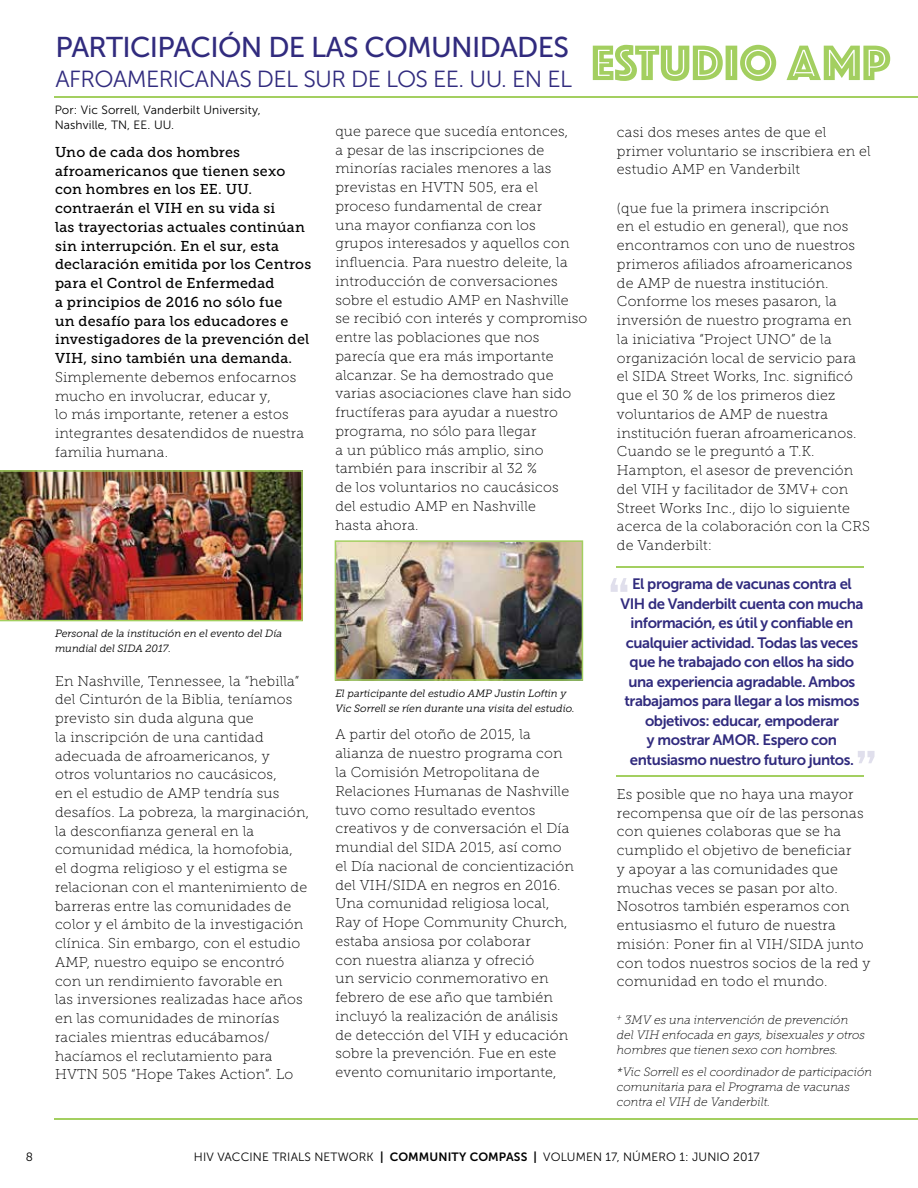
<style>
.page{position:relative;width:918px;height:1188px;background:#fff}
.page>*{position:absolute;margin:0;border:0;box-sizing:border-box;transform-origin:0 0}
.t1{font:51.6px "Phosphate Pro Inline";color:#a3cf60}
.t2{font:28.5px "Museo Sans 500";letter-spacing:-.025em;color:#312b7e}
.t3{font:23.25px "Museo Sans 300";letter-spacing:-.025em;color:#312b7e}
.t4{font:15px/19.5px "Museo Sans 700";letter-spacing:-.03em;color:#312b7e;text-align:center}
.t5{font:14.25px/18.8px "Museo Slab 100";letter-spacing:.015em;color:#000}
.t6{font:14.25px/18.8px "Museo Slab 500";letter-spacing:.015em;color:#000}
.t7{font:italic 12px/15px "Museo Slab 100";color:#000}
.t8{font:12px/15px "Museo Sans 300";letter-spacing:.01em;color:#000}
.t9{font:italic 10.5px/15px "Museo Slab 300";color:#000}
.s1{font-family:"Museo Sans 700"}
</style>
<div class="page">
<hr style="left:55px;top:1119px;width:863px;height:1px;background:#a3cf60">
<hr style="left:617px;top:566px;width:247px;height:2px;background:#a3cf60">
<hr style="left:617px;top:775px;width:247px;height:1px;background:#a3cf60">
<svg style="left:611px;top:578px;width:16px;height:14px"></svg>
<svg style="left:858px;top:751px;width:17px;height:12px"></svg>
<img style="left:0;top:470px;width:303px;height:151px">
<img style="left:338px;top:543px;width:242px;height:135px">
<div style="left:335px;top:540px;width:248px;height:141px;border:2px solid #a3cf60"></div>
<hr style="left:54px;top:97px;width:864px;height:1px;background:#a3cf60">
<h2 class="t2" style="left:56px;top:31px;width:515px">PARTICIPACIÓN DE LAS COMUNIDADES</h2>
<h3 class="t3" style="left:56px;top:66px;width:518px">AFROAMERICANAS DEL SUR DE LOS EE. UU. EN EL</h3>
<p class="t8" style="left:55px;top:102px;width:208px">Por: Vic Sorrell, Vanderbilt University,<br>Nashville, TN, EE. UU.</p>
<h1 class="t1" style="left:591px;top:26px;width:302px">ESTUDIO AMP</h1>
<p class="t5" style="left:335px;top:122px;width:253px">que parece que sucedía entonces,<br>a pesar de las inscripciones de minorías raciales menores a las previstas en HVTN 505, era el proceso fundamental de crear<br>una mayor confianza con los grupos interesados y aquellos con influencia. Para nuestro deleite, la introducción de conversaciones sobre el estudio AMP en Nashville<br>se recibió con interés y compromiso entre las poblaciones que nos parecía que era más importante alcanzar. Se ha demostrado que varias asociaciones clave han sido fructíferas para ayudar a nuestro programa, no sólo para llegar<br>a un público más amplio, sino también para inscribir al 32 %<br>de los voluntarios no caucásicos<br>del estudio AMP en Nashville<br>hasta ahora.</p>
<p class="t5" style="left:617px;top:123px;width:255px">casi dos meses antes de que el primer voluntario se inscribiera en el estudio AMP en Vanderbilt</p>
<p class="t5" style="left:617px;top:198px;width:254px">(que fue la primera inscripción<br>en el estudio en general), que nos encontramos con uno de nuestros primeros afiliados afroamericanos de AMP de nuestra institución.<br>Conforme los meses pasaron, la inversión de nuestro programa en<br>la iniciativa “Project UNO” de la organización local de servicio para el SIDA Street Works, Inc. significó que el 30 % de los primeros diez voluntarios de AMP de nuestra institución fueran afroamericanos.<br>Cuando se le preguntó a T.K.<br>Hampton, el asesor de prevención del VIH y facilitador de 3MV+ con<br>Street Works Inc., dijo lo siguiente acerca de la colaboración con la CRS de Vanderbilt:</p>
<p class="t6" style="left:55px;top:143px;width:258px">Uno de cada dos hombres afroamericanos que tienen sexo con hombres en los EE. UU. contraerán el VIH en su vida si<br>las trayectorias actuales continúan sin interrupción. En el sur, esta declaración emitida por los Centros para el Control de Enfermedad<br>a principios de 2016 no sólo fue<br>un desafío para los educadores e investigadores de la prevención del<br>VIH, sino también una demanda.</p>
<p class="t5" style="left:55px;top:368px;width:251px">Simplemente debemos enfocarnos mucho en involucrar, educar y,<br>lo más importante, retener a estos integrantes desatendidos de nuestra familia humana.</p>
<p class="t9" style="left:55px;top:626px;width:229px">Personal de la institución en el evento del Día mundial del SIDA 2017.</p>
<p class="t5" style="left:55px;top:671px;width:256px">En Nashville, Tennessee, la “hebilla” del Cinturón de la Biblia, teníamos previsto sin duda alguna que<br>la inscripción de una cantidad adecuada de afroamericanos, y<br>otros voluntarios no caucásicos,<br>en el estudio de AMP tendría sus desafíos. La pobreza, la marginación, la desconfianza general en la comunidad médica, la homofobia,<br>el dogma religioso y el estigma se relacionan con el mantenimiento de barreras entre las comunidades de color y el ámbito de la investigación clínica. Sin embargo, con el estudio AMP, nuestro equipo se encontró con un rendimiento favorable en<br>las inversiones realizadas hace años en las comunidades de minorías raciales mientras educábamos/ hacíamos el reclutamiento para HVTN 505 “Hope Takes Action”. Lo</p>
<p class="t9" style="left:335px;top:686px;width:241px">El participante del estudio AMP Justin Loftin y<br>Vic Sorrell se ríen durante una visita del estudio.</p>
<p class="t5" style="left:335px;top:725px;width:240px">A partir del otoño de 2015, la alianza de nuestro programa con la Comisión Metropolitana de<br>Relaciones Humanas de Nashville tuvo como resultado eventos creativos y de conversación el Día mundial del SIDA 2015, así como el Día nacional de concientización del VIH/SIDA en negros en 2016.<br>Una comunidad religiosa local,<br>Ray of Hope Community Church, estaba ansiosa por colaborar<br>con nuestra alianza y ofreció<br>un servicio conmemorativo en febrero de ese año que también incluyó la realización de análisis de detección del VIH y educación sobre la prevención. Fue en este evento comunitario importante,</p>
<p class="t4" style="left:620px;top:574px;width:245px">El programa de vacunas contra el VIH de Vanderbilt cuenta con mucha información, es útil y confiable en cualquier actividad. Todas las veces que he trabajado con ellos ha sido una experiencia agradable. Ambos trabajamos para llegar a los mismos objetivos: educar, empoderar<br>y mostrar AMOR. Espero con entusiasmo nuestro futuro juntos.</p>
<p class="t5" style="left:617px;top:785px;width:255px">Es posible que no haya una mayor recompensa que oír de las personas con quienes colaboras que se ha cumplido el objetivo de beneficiar<br>y apoyar a las comunidades que muchas veces se pasan por alto.<br>Nosotros también esperamos con entusiasmo el futuro de nuestra misión: Poner fin al VIH/SIDA junto con todos nuestros socios de la red y comunidad en todo el mundo.</p>
<p class="t7" style="left:617px;top:1013px;width:250px"><sup>+</sup> 3MV es una intervención de prevención del VIH enfocada en gays, bisexuales y otros hombres que tienen sexo con hombres.</p>
<p class="t7" style="left:617px;top:1065px;width:257px">*Vic Sorrell es el coordinador de participación comunitaria para el Programa de vacunas contra el VIH de Vanderbilt.</p>
<p class="t8" style="left:26px;top:1149px;width:9px">8</p>
<p class="t8" style="left:194px;top:1149px;width:567px">HIV VACCINE TRIALS NETWORK <span class="s1">| COMMUNITY COMPASS |</span> VOLUMEN 17, NÚMERO 1: JUNIO 2017</p>
</div>
